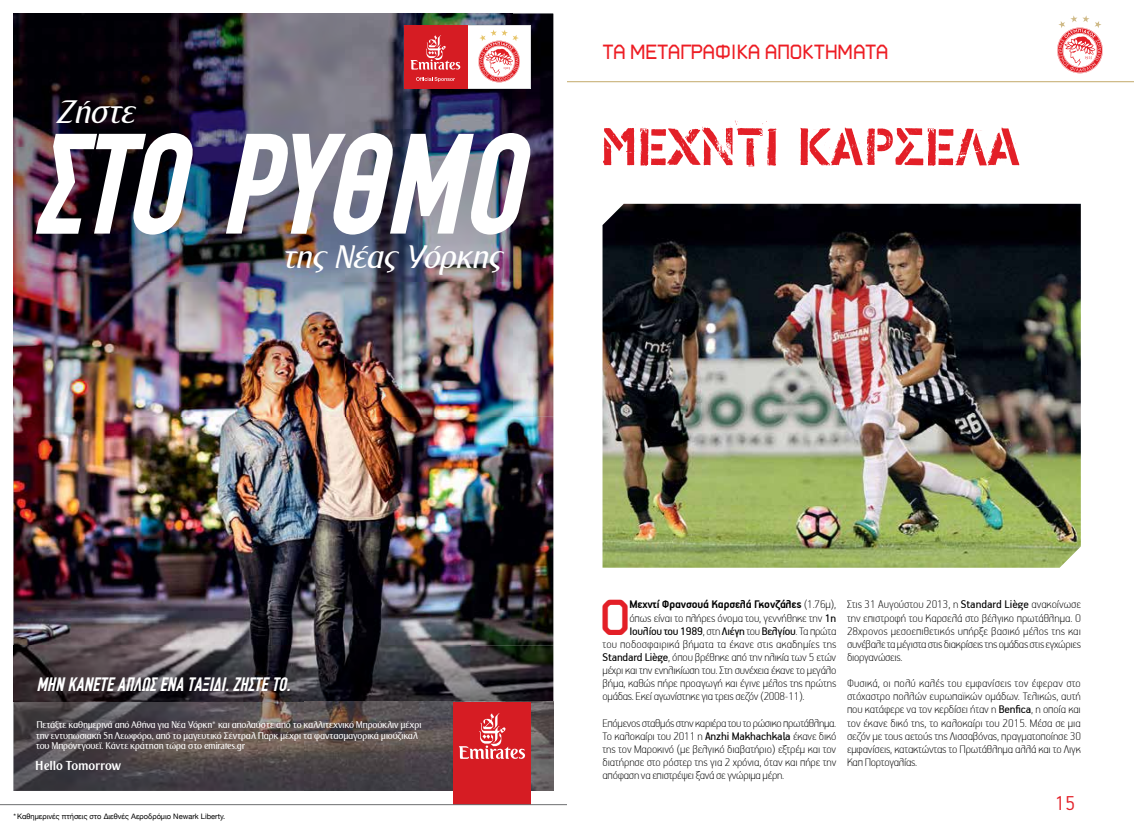
<style>
.page{position:relative;width:1134px;height:833px;background:#fff}
.page>*{position:absolute;margin:0;border:0;box-sizing:border-box;transform-origin:0 0}
.t1{font:italic 700 143.25px "PF Din Text Compressed";letter-spacing:-.015em;color:#fff}
.t2{font:53.75px "PF Stamps Metal";color:#e31f27}
.t3{font:700 49px "PF Retrospace";color:#e31f27}
.t4{font:italic 500 31.75px "EK03 Serif Greek";color:#fff}
.t5{font:300 22.5px "PF Handbook Pro";color:#e31f27}
.t6{font:20px "PF Retrospace";color:#ed1d24}
.t7{font:italic 700 19.5px "PF Din Text Compressed";color:#fff}
.t8{font:12.75px "EK03 Plain B02";letter-spacing:-.01em;color:#fff}
.t9{font:100 12.5px/13.1px "PF Handbook Pro";letter-spacing:-.015em;color:#000;text-align:justify}
.t10{font:100 12.5px "PF Handbook Pro";letter-spacing:.01em;color:#000}
.t11{font:12.5px "PF Handbook Pro";letter-spacing:-.02em;color:#000}
.t12{font:700 12.5px "PF Handbook Pro";letter-spacing:-.01em;color:#000}
.t13{font:500 9.5px/10.5px "EK03 Serif Greek";letter-spacing:-.01em;color:#fff}
.t14{font:7.5px "Helvetica Neue";color:#000}
.s1{font-weight:100}
.s2{font-weight:400}
</style>
<div class="page">
<hr style="left:0;top:81px;width:1134px;height:1px;background:#cfba87">
<svg style="left:1057px;top:15px;width:46px;height:58px"></svg>
<div style="left:0;top:0;width:567px;height:833px;background:#fff"></div>
<img style="left:14px;top:416px;width:539px;height:229px">
<img style="left:14px;top:14px;width:539px;height:402px">
<svg style="left:553px;top:645px;width:1px;height:146px"></svg>
<img style="left:14px;top:645px;width:539px;height:146px">
<img style="left:14px;top:702px;width:1px;height:89px">
<div style="left:453px;top:702px;width:78px;height:102px;background:#d61c23"></div>
<svg style="left:459px;top:713px;width:66px;height:46px"></svg>
<svg style="left:404px;top:25px;width:127px;height:63px"></svg>
<hr style="left:0;top:804px;width:567px;height:1px;background:#6d6e71">
<img style="left:602px;top:204px;width:479px;height:364px">
<h3 class="t4" style="left:55px;top:93px;width:88px">Ζήστε</h3>
<h1 class="t1" style="left:33px;top:101px;width:489px">ΣΤΟ ΡΥΘΜΟ</h1>
<h3 class="t4" style="left:282px;top:238px;width:229px">τηςΝέαςΥόρκης</h3>
<h3 class="t6" style="left:602px;top:40px;width:288px">ΤΑ ΜΕΤΑΓΡΑΦΙΚΑ ΑΠΟΚΤΗΜΑΤΑ</h3>
<h2 class="t2" style="left:600px;top:109px;width:422px">ΜΕΧΝΤΙ ΚΑΡΣΕΛΑ</h2>
<h3 class="t7" style="left:36px;top:672px;width:255px">ΜΗΝ ΚΑΝΕΤΕ ΑΠΛΩΣ ΕΝΑ ΤΑΞΙ∆Ι. ΖΗΣΤΕ ΤΟ.</h3>
<p class="t13" style="left:36px;top:719px;width:387px">Πετάξτε καθηµερινά από Αθήνα για Νέα Υόρκη* και απολαύστε από το καλλιτεχνικό Μπρούκλιν µέχρι την εντυπωσιακή 5η Λεωφόρο, από το µαγευτικό Σέντραλ Παρκ µέχρι τα φαντασµαγορικά µιούζικαλ του Μπρόντγουεϊ. Κάντε κράτηση τώρα στο emirates.gr</p>
<p class="t8" style="left:35px;top:759px;width:88px">Hello Tomorrow</p>
<p class="t14" style="left:14px;top:811px;width:213px">* Καθημερινές πτήσεις στο Διεθνές Αεροδρόμιο Newark Liberty.</p>
<h3 class="t3" style="left:600px;top:589px;width:32px">O</h3>
<p class="t12" style="left:629px;top:597px;width:208px">Mεχντί Φρανσουά Καρσελά Γκονζάλες <span class="s1">(1.76μ),</span></p>
<p class="t9" style="left:629px;top:610px;width:208px">όπως είναι το πλήρες όνομα του, γεννήθηκε την <span class="s2">1η</span></p>
<p class="t11" style="left:629px;top:623px;width:208px">Ιουλίου του 1989<span class="s1">, στη</span> Λιέγη <span class="s1">του</span> Βελγίου<span class="s1">. Τα πρώτα</span></p>
<p class="t10" style="left:602px;top:636px;width:235px">του ποδοσφαιρικά βήματα τα έκανε στις ακαδημίες της</p>
<p class="t9" style="left:602px;top:650px;width:235px"><span class="s2">Standard Liège</span>, όπου βρέθηκε από την ηλικία των 5 ετών</p>
<p class="t9" style="left:602px;top:663px;width:235px">μέχρι και την ενηλικίωση του. Στη συνέχεια έκανε το μεγάλο</p>
<p class="t9" style="left:602px;top:676px;width:235px">βήμα, καθώς πήρε προαγωγή και έγινε μέλος της πρώτης</p>
<p class="t9" style="left:602px;top:689px;width:203px">ομάδας. Εκεί αγωνίστηκε για τρεις σεζόν (2008-11).</p>
<p class="t9" style="left:602px;top:715px;width:235px">Επόμενος σταθμός στην καριέρα του το ρώσικο πρωτάθλημα.<br>Το καλοκαίρι του 2011 η <span class="s2">Anzhi Makhachkala</span> έκανε δικό της τον Μαροκινό (με βελγικό διαβατήριο) εξτρέμ και τον διατήρησε στο ρόστερ της για 2 χρόνια, όταν και πήρε την απόφαση να επιστρέψει ξανά σε γνώριμα μέρη.</p>
<p class="t9" style="left:847px;top:597px;width:235px">Στις 31 Αυγούστου 2013, η <span class="s2">Standard Liège</span> ανακοίνωσε την επιστροφή του Καρσελά στο βέλγικο πρωτάθλημα. Ο 28χρονος μεσοεπιθετικός υπήρξε βασικό μέλος της και συνέβαλε τα μέγιστα στις διακρίσεις της ομάδας στις εγχώριες διοργανώσεις.</p>
<p class="t9" style="left:847px;top:676px;width:235px">Φυσικά, οι πολύ καλές του εμφανίσεις τον έφεραν στο στόχαστρο πολλών ευρωπαϊκών ομάδων. Τελικώς, αυτή που κατάφερε να τον κερδίσει ήταν η <span class="s2">Βenfica</span>, η οποία και τον έκανε δικό της, το καλοκαίρι του 2015. Μέσα σε μια σεζόν με τους αετούς της Λισσαβόνας, πραγματοποίησε 30 εμφανίσεις, κατακτώντας το Πρωτάθλημα αλλά και το Λιγκ Καπ Πορτογαλίας.</p>
<h3 class="t5" style="left:1055px;top:789px;width:22px">15</h3>
</div>
